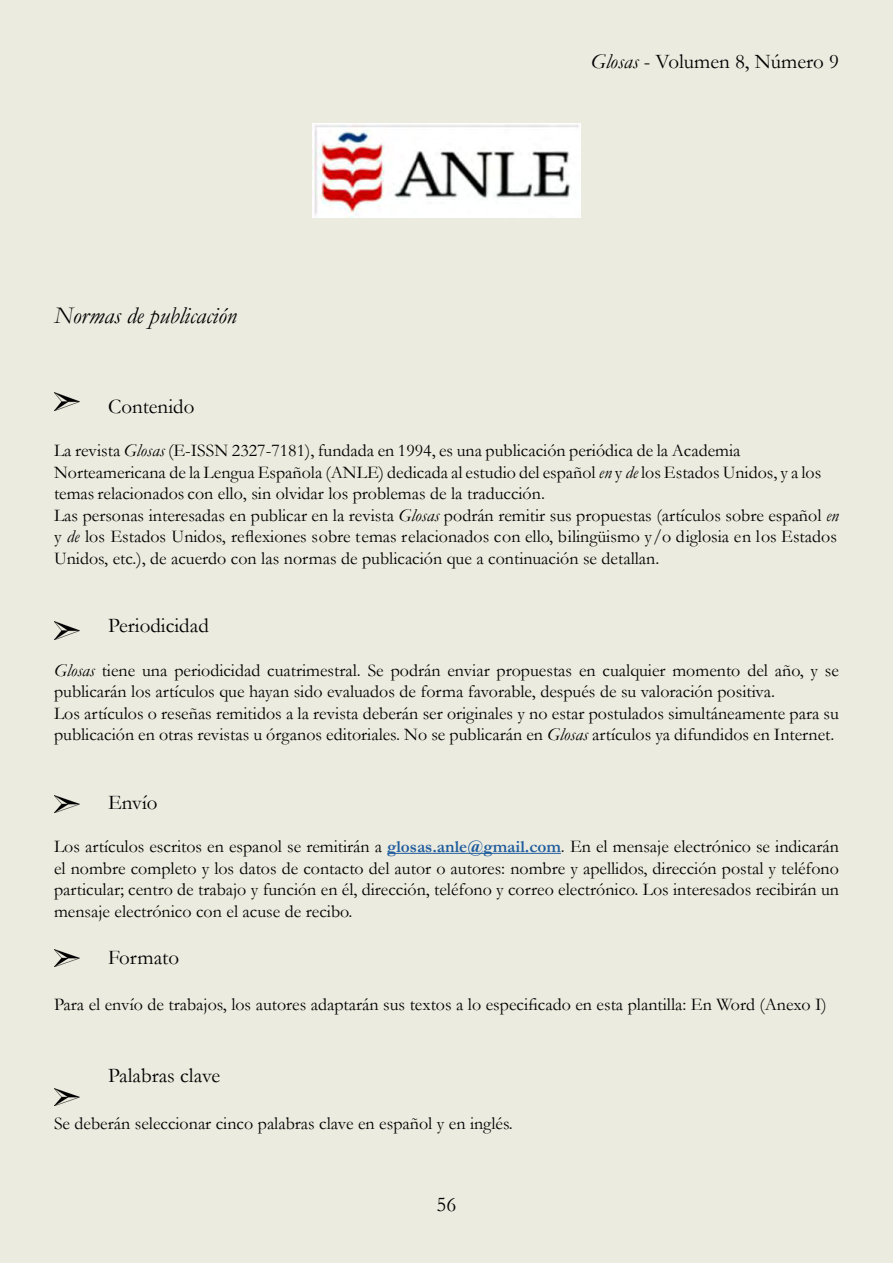
<style>
.page{position:relative;width:893px;height:1263px;background:#ecebdf}
.page>*{position:absolute;margin:0;border:0;box-sizing:border-box;transform-origin:0 0}
.t1{font:italic 24px "Garamond";color:#000}
.t2{font:21px "Garamond";color:#000}
.t3{font:18px/21.6px "Garamond";color:#000}
.s1{font-style:italic}
.s2{font-weight:700;font-size:17.25px;color:#205d9e}
</style>
<div class="page">
<img style="left:313px;top:123px;width:267px;height:94px">
<hr style="left:387px;top:853px;width:174px;height:1px;background:#205d9e">
<img style="left:54px;top:393px;width:25px;height:17px">
<img style="left:54px;top:622px;width:25px;height:17px">
<img style="left:54px;top:949px;width:25px;height:18px">
<img style="left:54px;top:1088px;width:25px;height:17px">
<img style="left:54px;top:795px;width:25px;height:17px">
<h1 class="t1" style="left:54px;top:299px;width:184px">Normas de publicación</h1>
<p class="t2" style="left:591px;top:47px;width:250px"><span class="s1">Glosas</span> - Volumen 8, Número 9</p>
<p class="t2" style="left:108px;top:392px;width:88px">Contenido</p>
<p class="t3" style="left:54px;top:439px;width:786px">La revista <span class="s1">Glosas</span> (E-ISSN 2327-7181), fundada en 1994, es una publicación periódica de la Academia Norteamericana de la Lengua Española (ANLE) dedicada al estudio del español <span class="s1">en</span> y <span class="s1">de</span> los Estados Unidos, y a los temas relacionados con ello, sin olvidar los problemas de la traducción.<br>Las personas interesadas en publicar en la revista <span class="s1">Glosas</span> podrán remitir sus propuestas (artículos sobre español <span class="s1">en </span>y <span class="s1">de</span> los Estados Unidos, reflexiones sobre temas relacionados con ello, bilingüismo y/o diglosia en los Estados Unidos, etc.), de acuerdo con las normas de publicación que a continuación se detallan.</p>
<p class="t2" style="left:108px;top:612px;width:102px">Periodicidad</p>
<p class="t3" style="left:54px;top:659px;width:786px"><span class="s1">Glosas</span> tiene una periodicidad cuatrimestral. Se podrán enviar propuestas en cualquier momento del año, y se publicarán los artículos que hayan sido evaluados de forma favorable, después de su valoración positiva.<br>Los artículos o reseñas remitidos a la revista deberán ser originales y no estar postulados simultáneamente para su publicación en otras revistas u órganos editoriales. No se publicarán en <span class="s1">Glosas</span> artículos ya difundidos en Internet.</p>
<p class="t2" style="left:108px;top:788px;width:51px">Envío</p>
<p class="t3" style="left:54px;top:835px;width:786px;text-align:justify">Los artículos escritos en espanol se remitirán a <span class="s2">glosas.anle@gmail.com</span>. En el mensaje electrónico se indicarán el nombre completo y los datos de contacto del autor o autores: nombre y apellidos, dirección postal y teléfono particular; centro de trabajo y función en él, dirección, teléfono y correo electrónico. Los interesados recibirán un mensaje electrónico con el acuse de recibo.</p>
<p class="t2" style="left:108px;top:943px;width:73px">Formato</p>
<p class="t3" style="left:54px;top:993px;width:774px">Para el envío de trabajos, los autores adaptarán sus textos a lo especificado en esta plantilla: En Word (Anexo I)</p>
<p class="t2" style="left:108px;top:1062px;width:114px">Palabras clave</p>
<p class="t3" style="left:54px;top:1112px;width:460px">Se deberán seleccionar cinco palabras clave en español y en inglés.</p>
<p class="t2" style="left:437px;top:1190px;width:21px">56</p>
</div>
